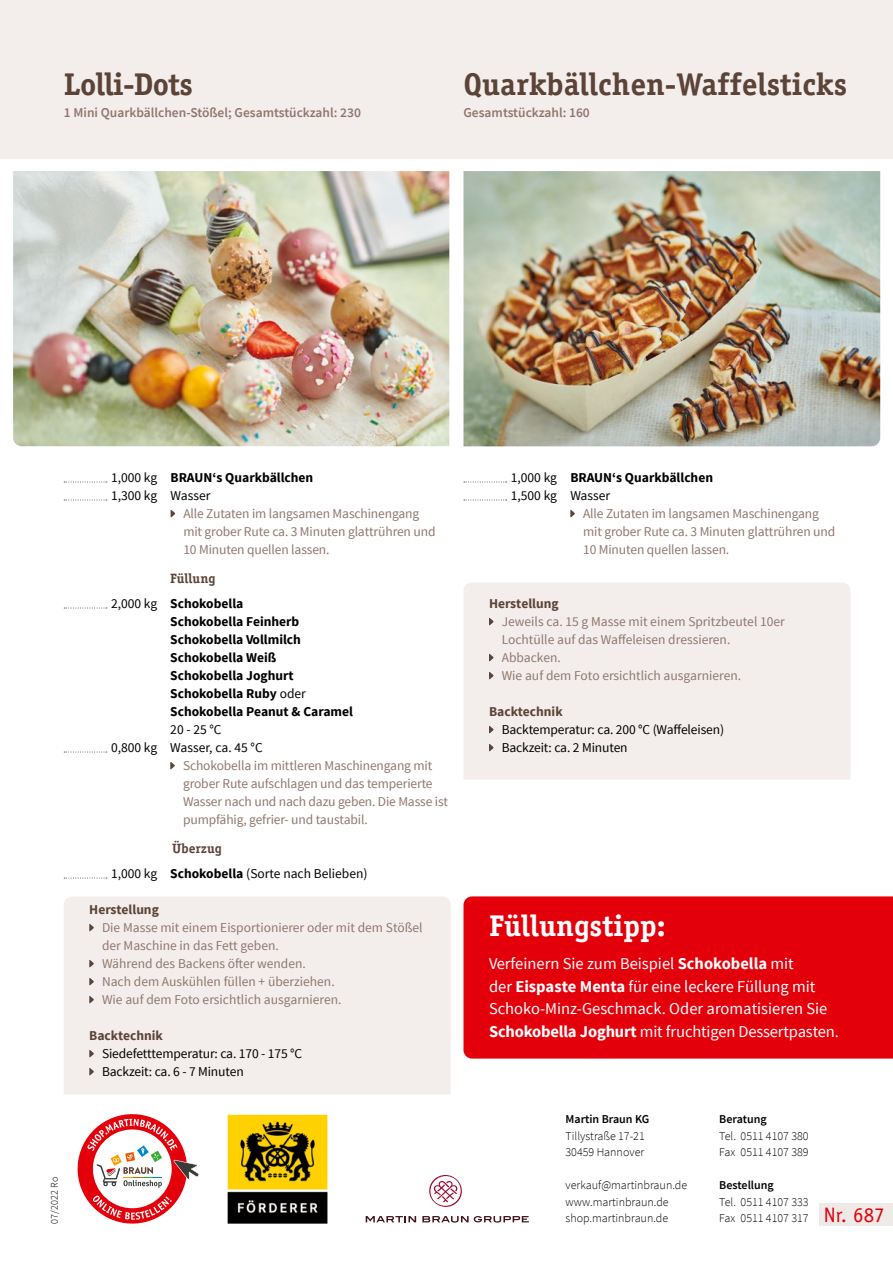
<style>
.page{position:relative;width:893px;height:1263px;background:#fff}
.page>*{position:absolute;margin:0;border:0;box-sizing:border-box;transform-origin:0 0}
.Headline_Rezept_21_2{font:700 31.5px "Officina Serif";color:#5c4337}
.Headline_Rezept_21_2-2{font:700 31.5px "Officina Serif";letter-spacing:-.02em;color:#5c4337}
.Headline_Rezept_21_2-3{font:700 30px "Officina Serif";color:#fff}
.t1{font:21px "Officina Sans Std";color:#e3000b}
.Zutaten_Fließtext_9{font:16.5px/22.5px "Source Sans Pro";color:#fff}
.Zutaten_Fließtext_9-2{font:13.5px/18px "Source Sans Pro";letter-spacing:-.01em;color:#90776c}
.Herstellung_Aufzaehl{font:13.5px "Source Sans Pro";color:#90776c}
.Zutaten_Fließtext_9-3{font:13.5px "Source Sans Pro";letter-spacing:-.01em;color:#000}
.Zutaten_Fließtext_9-4{font:700 13.5px "Source Sans Pro";color:#000}
.Mengenangaben_Rezept{font:13.5px "Source Sans Pro";color:#000}
.Headline_Rezept_21_2-4{font:600 13.5px "Source Sans Pro";color:#90776c}
.Herstellung_Headline{font:700 13.5px "Source Sans Pro";color:#5c4337}
.Subhead_Rezept_9_15{font:600 13.5px "Source Sans Pro";color:#90776c}
.Headline_Rezept_21_2-5{font:700 13.5px "Officina Serif";color:#5c4337}
.t2{font:300 12px "Source Sans Pro";color:#000}
.t3{font:600 12px "Source Sans Pro";color:#000}
.t4{font:300 10.2px "Source Sans Pro";letter-spacing:.01em;color:#000}
.s1{font-weight:400}
.s2{font-weight:700}
</style>
<div class="page">
<div style="left:64px;top:896px;width:387px;height:198px;background:#f3eeec"></div>
<div style="left:0;top:0;width:893px;height:158px;background:#f3eeec"></div>
<div style="left:463px;top:896px;width:430px;height:162px;background:#e3000b"></div>
<svg style="left:171px;top:510px;width:4px;height:8px"></svg>
<svg style="left:64px;top:482px;width:43px;height:1px"></svg>
<svg style="left:64px;top:500px;width:43px;height:1px"></svg>
<svg style="left:89px;top:923px;width:5px;height:9px"></svg>
<svg style="left:89px;top:959px;width:5px;height:9px"></svg>
<svg style="left:89px;top:977px;width:5px;height:9px"></svg>
<svg style="left:89px;top:995px;width:5px;height:9px"></svg>
<svg style="left:89px;top:1049px;width:5px;height:9px"></svg>
<svg style="left:89px;top:1067px;width:5px;height:9px"></svg>
<svg style="left:64px;top:608px;width:43px;height:1px"></svg>
<svg style="left:64px;top:752px;width:43px;height:1px"></svg>
<svg style="left:64px;top:878px;width:43px;height:1px"></svg>
<svg style="left:170px;top:762px;width:5px;height:8px"></svg>
<img style="left:13px;top:171px;width:436px;height:275px">
<img style="left:463px;top:171px;width:417px;height:275px">
<div style="left:820px;top:1203px;width:73px;height:23px;background:#efeae7"></div>
<svg style="left:366px;top:1216px;width:50px;height:6px"></svg>
<svg style="left:422px;top:1216px;width:107px;height:6px"></svg>
<svg style="left:429px;top:1175px;width:33px;height:32px"></svg>
<svg style="left:77px;top:1114px;width:122px;height:110px"></svg>
<img style="left:227px;top:1114px;width:101px;height:110px">
<svg style="left:570px;top:510px;width:5px;height:8px"></svg>
<svg style="left:464px;top:482px;width:43px;height:1px"></svg>
<svg style="left:464px;top:500px;width:43px;height:1px"></svg>
<div style="left:464px;top:583px;width:386px;height:197px;background:#f3eeec"></div>
<svg style="left:489px;top:617px;width:5px;height:9px"></svg>
<svg style="left:489px;top:653px;width:5px;height:9px"></svg>
<svg style="left:489px;top:671px;width:5px;height:9px"></svg>
<svg style="left:489px;top:725px;width:5px;height:9px"></svg>
<svg style="left:489px;top:743px;width:5px;height:9px"></svg>
<p class="Headline_Rezept_21_2-2" style="left:64px;top:65px;width:131px">Lolli-Dots</p>
<p class="Headline_Rezept_21_2-4" style="left:64px;top:104px;width:299px">1 Mini Quarkbällchen-Stößel; Gesamtstückzahl: 230</p>
<p class="Headline_Rezept_21_2" style="left:463px;top:65px;width:385px">Quarkbällchen-Waffelsticks</p>
<p class="Subhead_Rezept_9_15" style="left:463px;top:104px;width:128px">Gesamtstückzahl: 160</p>
<p class="Mengenangaben_Rezept" style="left:111px;top:469px;width:48px">1,000 kg</p>
<p class="Mengenangaben_Rezept" style="left:111px;top:487px;width:48px">1,300 kg</p>
<p class="Zutaten_Fließtext_9-4" style="left:171px;top:469px;width:144px">BRAUN‘s Quarkbällchen</p>
<p class="Zutaten_Fließtext_9-3" style="left:171px;top:487px;width:41px">Wasser</p>
<p class="Zutaten_Fließtext_9-2" style="left:183px;top:505px;width:254px">Alle Zutaten im langsamen Maschinengang mit grober Rute ca. 3 Minuten glattrühren und<br>10 Minuten quellen lassen.</p>
<p class="Headline_Rezept_21_2-5" style="left:170px;top:570px;width:47px">Füllung</p>
<p class="Mengenangaben_Rezept" style="left:111px;top:595px;width:48px">2,000 kg</p>
<p class="Mengenangaben_Rezept" style="left:111px;top:739px;width:48px">0,800 kg</p>
<p class="Zutaten_Fließtext_9-4" style="left:170px;top:595px;width:75px">Schokobella</p>
<p class="Zutaten_Fließtext_9-4" style="left:170px;top:613px;width:131px">Schokobella Feinherb</p>
<p class="Zutaten_Fließtext_9-4" style="left:170px;top:631px;width:132px">Schokobella Vollmilch</p>
<p class="Zutaten_Fließtext_9-4" style="left:170px;top:649px;width:108px">Schokobella Weiß</p>
<p class="Zutaten_Fließtext_9-4" style="left:170px;top:667px;width:125px">Schokobella Joghurt</p>
<p class="Zutaten_Fließtext_9-4" style="left:170px;top:685px;width:137px">Schokobella Ruby <span class="s1">oder</span></p>
<p class="Zutaten_Fließtext_9-4" style="left:170px;top:703px;width:184px">Schokobella Peanut &amp; Caramel</p>
<p class="Zutaten_Fließtext_9-3" style="left:170px;top:721px;width:53px">20 - 25 °C</p>
<p class="Zutaten_Fließtext_9-3" style="left:170px;top:739px;width:94px">Wasser, ca. 45 °C</p>
<p class="Zutaten_Fließtext_9-2" style="left:183px;top:757px;width:267px">Schokobella im mittleren Maschinengang mit grober Rute aufschlagen und das temperierte Wasser nach und nach dazu geben. Die Masse ist pumpfähig, gefrier- und taustabil.</p>
<p class="Headline_Rezept_21_2-5" style="left:172px;top:840px;width:51px">Überzug</p>
<p class="Mengenangaben_Rezept" style="left:111px;top:865px;width:48px">1,000 kg</p>
<p class="Zutaten_Fließtext_9-3" style="left:170px;top:865px;width:199px"><span class="s2">Schokobella</span> (Sorte nach Belieben)</p>
<p class="Herstellung_Headline" style="left:89px;top:901px;width:71px">Herstellung</p>
<p class="Herstellung_Aufzaehl" style="left:102px;top:919px;width:322px">Die Masse mit einem Eisportionierer oder mit dem Stößel</p>
<p class="Herstellung_Aufzaehl" style="left:102px;top:937px;width:178px">der Maschine in das Fett geben.</p>
<p class="Herstellung_Aufzaehl" style="left:102px;top:955px;width:205px">Während des Backens öfter wenden.</p>
<p class="Herstellung_Aufzaehl" style="left:102px;top:973px;width:234px">Nach dem Auskühlen füllen + überziehen.</p>
<p class="Herstellung_Aufzaehl" style="left:102px;top:991px;width:241px">Wie auf dem Foto ersichtlich ausgarnieren.</p>
<p class="Herstellung_Headline" style="left:89px;top:1027px;width:75px">Backtechnik</p>
<p class="Zutaten_Fließtext_9-3" style="left:102px;top:1045px;width:202px">Siedefetttemperatur: ca. 170 - 175 °C</p>
<p class="Zutaten_Fließtext_9-3" style="left:102px;top:1063px;width:143px">Backzeit: ca. 6 - 7 Minuten</p>
<p class="t4" style="left:48px;top:1224px;width:48px;rotate:-90deg">07/2022 Ro</p>
<p class="Mengenangaben_Rezept" style="left:511px;top:469px;width:48px">1,000 kg</p>
<p class="Mengenangaben_Rezept" style="left:511px;top:487px;width:48px">1,500 kg</p>
<p class="Zutaten_Fließtext_9-4" style="left:570px;top:469px;width:144px">BRAUN‘s Quarkbällchen</p>
<p class="Zutaten_Fließtext_9-3" style="left:570px;top:487px;width:41px">Wasser</p>
<p class="Zutaten_Fließtext_9-2" style="left:583px;top:505px;width:254px">Alle Zutaten im langsamen Maschinengang mit grober Rute ca. 3 Minuten glattrühren und<br>10 Minuten quellen lassen.</p>
<p class="Herstellung_Headline" style="left:489px;top:595px;width:71px">Herstellung</p>
<p class="Herstellung_Aufzaehl" style="left:502px;top:613px;width:285px">Jeweils ca. 15 g Masse mit einem Spritzbeutel 10er</p>
<p class="Herstellung_Aufzaehl" style="left:502px;top:631px;width:230px">Lochtülle auf das Waffeleisen dressieren.</p>
<p class="Herstellung_Aufzaehl" style="left:502px;top:649px;width:61px">Abbacken.</p>
<p class="Herstellung_Aufzaehl" style="left:502px;top:667px;width:241px">Wie auf dem Foto ersichtlich ausgarnieren.</p>
<p class="Herstellung_Headline" style="left:489px;top:703px;width:75px">Backtechnik</p>
<p class="Zutaten_Fließtext_9-3" style="left:502px;top:721px;width:224px">Backtemperatur: ca. 200 °C (Waffeleisen)</p>
<p class="Zutaten_Fließtext_9-3" style="left:502px;top:739px;width:127px">Backzeit: ca. 2 Minuten</p>
<p class="Headline_Rezept_21_2-3" style="left:489px;top:907px;width:178px">Füllungstipp:</p>
<p class="Zutaten_Fließtext_9" style="left:489px;top:953px;width:351px">Verfeinern Sie zum Beispiel <span class="s2">Schokobella</span> mit<br>der <span class="s2">Eispaste Menta</span> für eine leckere Füllung mit Schoko-Minz-Geschmack. Oder aromatisieren Sie <span class="s2">Schokobella Joghurt</span> mit fruchtigen Dessertpasten.</p>
<p class="t3" style="left:566px;top:1111px;width:85px">Martin Braun KG</p>
<p class="t2" style="left:566px;top:1128px;width:81px">Tillystraße 17-21</p>
<p class="t2" style="left:566px;top:1145px;width:80px">30459 Hannover</p>
<p class="t2" style="left:566px;top:1178px;width:123px">verkauf@martinbraun.de</p>
<p class="t2" style="left:566px;top:1194px;width:105px">www.martinbraun.de</p>
<p class="t2" style="left:566px;top:1211px;width:104px">shop.martinbraun.de</p>
<p class="t3" style="left:719px;top:1111px;width:49px">Beratung</p>
<p class="t2" style="left:719px;top:1128px;width:91px">Tel. 0511 4107 380</p>
<p class="t2" style="left:719px;top:1145px;width:91px">Fax 0511 4107 389</p>
<p class="t3" style="left:719px;top:1177px;width:56px">Bestellung</p>
<p class="t2" style="left:719px;top:1194px;width:91px">Tel. 0511 4107 333</p>
<p class="t2" style="left:719px;top:1211px;width:91px">Fax 0511 4107 317</p>
<p class="t1" style="left:824px;top:1202px;width:63px">Nr. 687</p>
</div>
